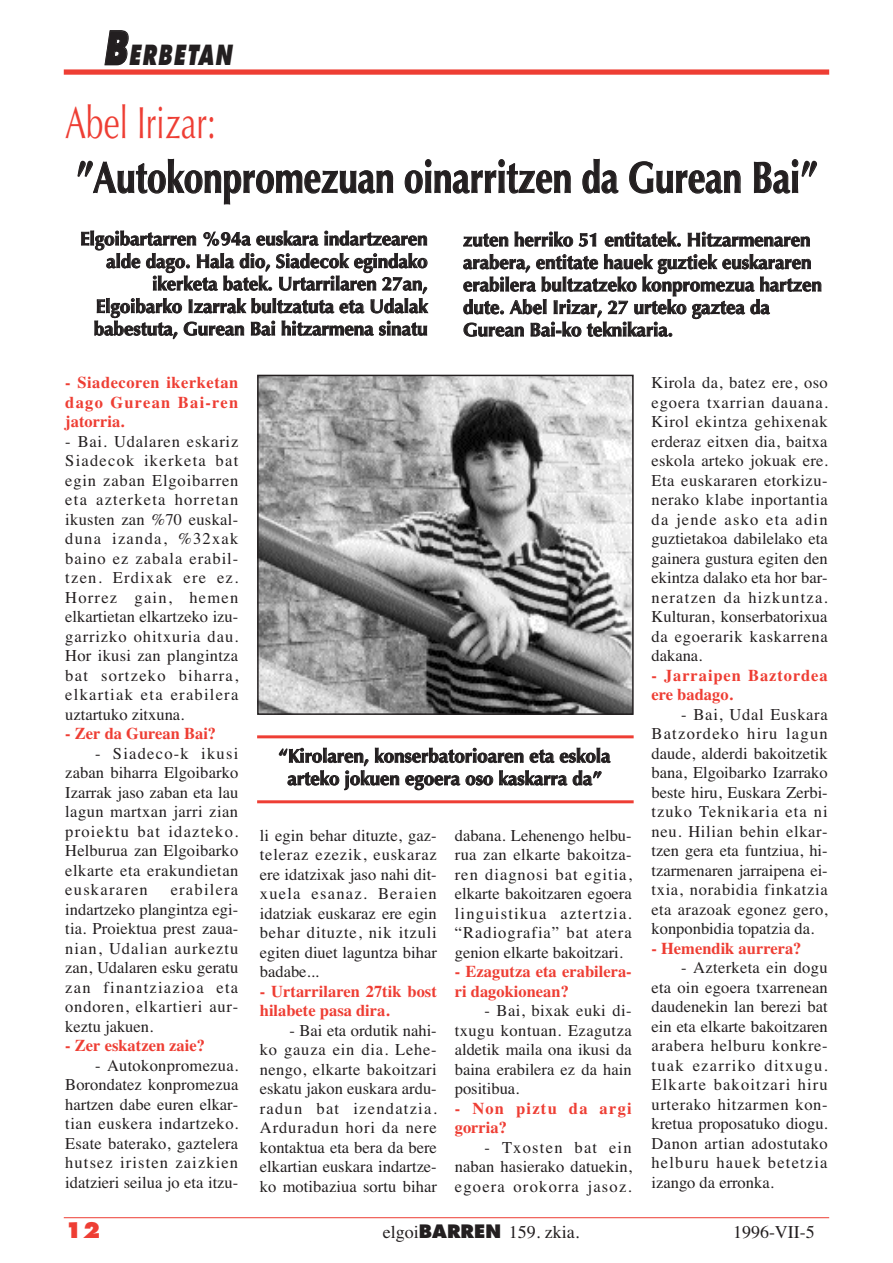
<style>
.page{position:relative;width:893px;height:1263px;background:#fff}
.page>*{position:absolute;margin:0;border:0;box-sizing:border-box;transform-origin:0 0}
.t1{font:45px "Optima";color:#ee3e34;scale:.7 1}
.t2{font:700 43.5px "Optima";color:#231f20;scale:.8 1}
.t3{font:italic 800 27px "Futura";color:#231f20;scale:.7 1}
.t4{font:800 21px "Futura";color:#ee3e34}
.t5{font:700 18.75px/22.5px "Optima";color:#231f20;text-align:center}
.t6{font:18px "Times";color:#231f20}
.t7{font:16.5px/19.5px "Times";letter-spacing:.01em;color:#231f20;text-align:justify}
.t8{font:700 16.5px/19.5px "Times";color:#ee3e34}
.t9{font:700 16.5px/19.5px "Times";letter-spacing:.055em;color:#ee3e34}
.t10{font:700 16.5px/19.5px "Times";letter-spacing:.075em;color:#ee3e34}
.s1{font-size:45px}
.s2{font-family:"Futura";font-weight:800}
</style>
<div class="page">
<hr style="left:64px;top:1217px;width:765px;height:1px;background:#ee3e34">
<div style="left:64px;top:69px;width:765px;height:6px;background:#ee3e34"></div>
<img style="left:260px;top:378px;width:371px;height:334px">
<div style="left:257px;top:375px;width:377px;height:340px;border:2px solid #231f20"></div>
<hr style="left:257px;top:735px;width:377px;height:3px;background:#ee3e34">
<hr style="left:257px;top:800px;width:377px;height:3px;background:#ee3e34">
<h3 class="t3" style="left:103px;top:44px;width:191px"><span class="s1">B</span>ERBETAN</h3>
<h1 class="t1" style="left:65px;top:104px;width:217px">Abel Irizar:</h1>
<h2 class="t2" style="left:76px;top:160px;width:928px">”Autokonpromezuan oinarritzen da Gurean Bai”</h2>
<p class="t5" style="left:80px;top:229px;width:349px;text-align:right">Elgoibartarren %94a euskara indartzearen alde dago. Hala dio, Siadecok egindako ikerketa batek. Urtarrilaren 27an, Elgoibarko Izarrak bultzatuta eta Udalak babestuta, Gurean Bai hitzarmena sinatu</p>
<p class="t5" style="left:463px;top:230px;width:360px;text-align:left">zuten herriko 51 entitatek. Hitzarmenaren arabera, entitate hauek guztiek euskararen erabilera bultzatzeko konpromezua hartzen dute. Abel Irizar, 27 urteko gaztea da Gurean Bai-ko teknikaria.</p>
<p class="t8" style="left:65px;top:373px;width:175px;text-align:justify">- Siadecoren ikerketan dago Gurean Bai-ren jatorria.</p>
<p class="t7" style="left:65px;top:431px;width:175px">- Bai. Udalaren eskariz Siadecok ikerketa bat egin zaban Elgoibarren eta azterketa horretan ikusten zan %70 euskal&shy;duna izanda, %32xak baino ez zabala erabil&shy;tzen. Erdixak ere ez.<br>Horrez gain, hemen elkartietan elkartzeko izu&shy;garrizko ohitxuria dau.<br>Hor ikusi zan plangintza bat sortzeko biharra, elkartiak eta erabilera uztartuko zitxuna.</p>
<p class="t8" style="left:65px;top:724px;width:152px">- Zer da Gurean Bai?</p>
<p class="t7" style="left:65px;top:743px;width:175px;text-indent:30px">- Siadeco-k ikusi zaban biharra Elgoibarko Izarrak jaso zaban eta lau lagun martxan jarri zian proiektu bat idazteko.<br>Helburua zan Elgoibarko elkarte eta erakundietan euskararen</p>
<p class="t7" style="left:65px;top:880px;width:175px;text-indent:105px">erabilera indartzeko plangintza egi&shy;tia. Proiektua prest zaua&shy;nian, Udalian aurkeztu zan, Udalaren esku geratu zan finantziazioa eta ondoren, elkartieri aur&shy;keztu jakuen.</p>
<p class="t8" style="left:65px;top:1036px;width:141px">- Zer eskatzen zaie?</p>
<p class="t7" style="left:65px;top:1055px;width:175px;text-indent:30px">- Autokonpromezua.<br>Borondatez konpromezua hartzen dabe euren elkar&shy;tian euskera indartzeko.<br>Esate baterako, gaztelera hutsez iristen zaizkien idatzieri seilua jo eta itzu-</p>
<p class="t5" style="left:279px;top:746px;width:333px">“Kirolaren, konserbatorioaren eta eskola arteko jokuen egoera oso kaskarra da”</p>
<p class="t7" style="left:260px;top:825px;width:178px">li egin behar dituzte, gaz&shy;teleraz ezezik, euskaraz ere idatzixak jaso nahi dit&shy;xuela esanaz. Beraien idatziak euskaraz ere egin behar dituzte, nik itzuli egiten diuet laguntza bihar badabe...</p>
<p class="t8" style="left:260px;top:981px;width:178px">- Urtarrilaren 27tik bost hilabete pasa dira.</p>
<p class="t7" style="left:260px;top:1020px;width:179px;text-indent:30px">- Bai eta ordutik nahi&shy;ko gauza ein dia. Lehe&shy;nengo, elkarte bakoitzari eskatu jakon euskara ardu&shy;radun bat izendatzia.<br>Arduradun hori da nere kontaktua eta bera da bere elkartian euskara indartze&shy;ko motibaziua sortu bihar</p>
<p class="t7" style="left:455px;top:825px;width:178px">dabana. Lehenengo helbu&shy;rua zan elkarte bakoitza&shy;ren diagnosi bat egitia, elkarte bakoitzaren egoera linguistikua aztertzia. “Radiografia” bat atera genion elkarte bakoitzari.</p>
<p class="t8" style="left:455px;top:962px;width:178px">- Ezagutza eta erabilera&shy;ri dagokionean?</p>
<p class="t7" style="left:455px;top:1001px;width:178px;text-indent:30px">- Bai, bixak euki di&shy;txugu kontuan. Ezagutza aldetik maila ona ikusi da baina erabilera ez da hain positibua.</p>
<p class="t10" style="left:455px;top:1098px;width:178px">- Non piztu da argi gorria?</p>
<p class="t7" style="left:455px;top:1137px;width:179px;text-indent:30px">- Txosten bat ein naban hasierako datuekin, egoera orokorra jasoz.</p>
<p class="t7" style="left:651px;top:373px;width:178px">Kirola da, batez ere, oso egoera txarrian dauana.<br>Kirol ekintza gehixenak erderaz eitxen dia, baitxa eskola arteko jokuak ere.<br>Eta euskararen etorkizu&shy;nerako klabe inportantia da jende asko eta adin guztietakoa dabilelako eta gainera gustura egiten den ekintza dalako eta hor bar&shy;neratzen da hizkuntza.<br>Kulturan, konserbatorixua da egoerarik kaskarrena dakana.</p>
<p class="t9" style="left:651px;top:665px;width:178px">- Jarraipen Baztordea ere badago.</p>
<p class="t7" style="left:651px;top:704px;width:178px;text-indent:30px">- Bai, Udal Euskara Batzordeko hiru lagun daude, alderdi bakoitzetik bana, Elgoibarko Izarrako beste hiru, Euskara Zerbi&shy;tzuko Teknikaria eta ni neu. Hilian behin elkar&shy;tzen gera eta funtziua, hi&shy;tzarmenaren jarraipena ei&shy;txia, norabidia finkatzia eta arazoak egonez gero, konponbidia topatzia da.</p>
<p class="t8" style="left:651px;top:938px;width:152px">- Hemendik aurrera?</p>
<p class="t7" style="left:651px;top:958px;width:178px;text-indent:30px">- Azterketa ein dogu eta oin egoera txarrenean daudenekin lan berezi bat ein eta elkarte bakoitzaren arabera helburu konkre&shy;tuak ezarriko ditxugu.<br>Elkarte bakoitzari hiru urterako hitzarmen kon&shy;kretua proposatuko diogu.<br>Danon artian adostutako helburu hauek betetzia izango da erronka.</p>
<p class="t4" style="left:65px;top:1221px;width:36px">12</p>
<p class="t6" style="left:383px;top:1221px;width:198px">elgoi<span class="s2">BARREN</span> 159. zkia.</p>
<p class="t6" style="left:733px;top:1221px;width:83px">1996-VII-5</p>
</div>
